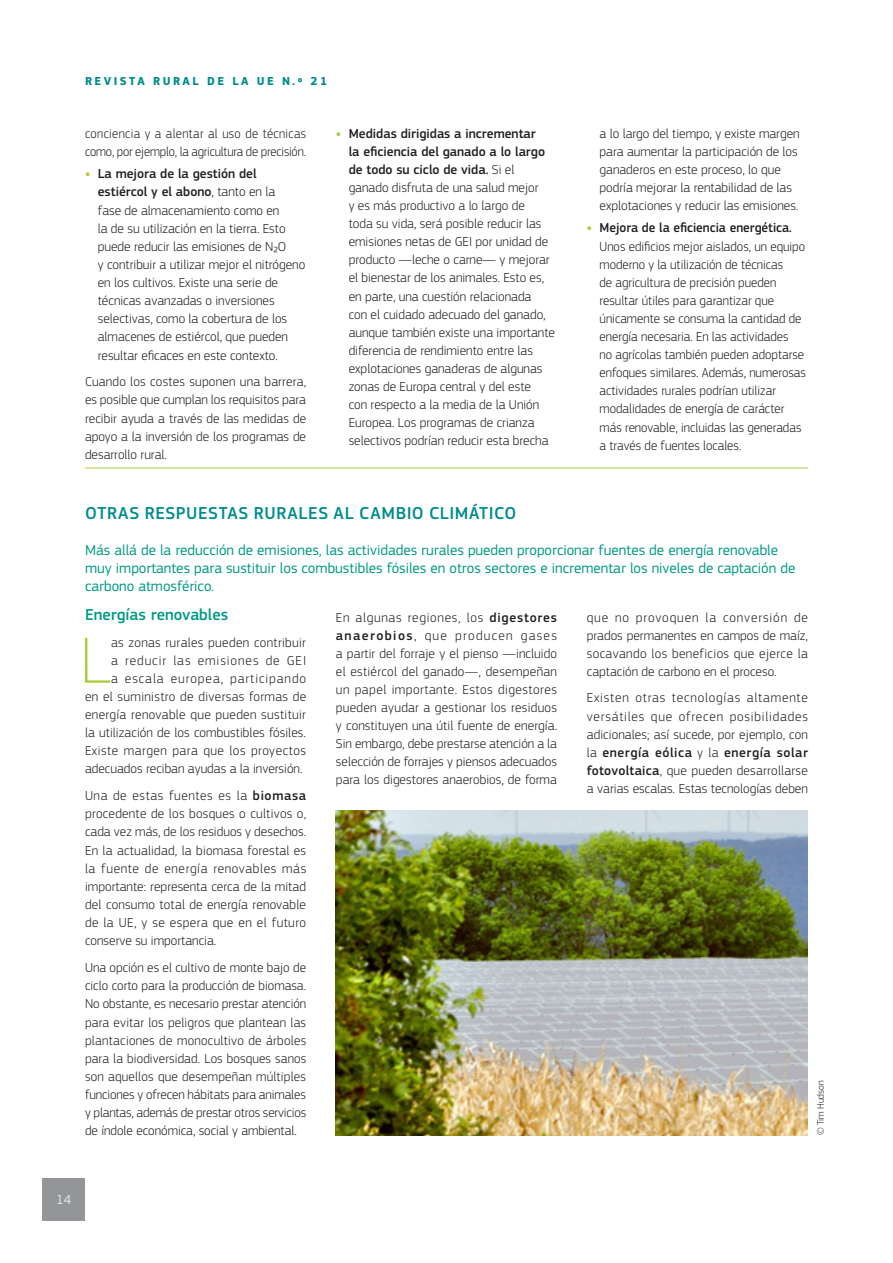
<style>
.page{position:relative;width:893px;height:1263px;background:#fff}
.page>*{position:absolute;margin:0;border:0;box-sizing:border-box;transform-origin:0 0}
._0_Body_Leterine{font:100 67.8px "EC Square Sans Pro";color:#a6ce39}
._2_Titre_2{font:500 18px "EC Square Sans Pro";letter-spacing:.035em;color:#008c8c}
._3_TItre_3{font:500 16.5px "EC Square Sans Pro";color:#009a85}
._2_Chapeau_SMALL{font:15px/18.1px "EC Square Sans Pro";color:#009a85}
._0_Body{font:300 13.5px/18.1px "EC Square Sans Pro";color:#231f20;text-align:justify}
._0_Body_Leterine-2{font:300 13.5px/18.1px "EC Square Sans Pro";letter-spacing:.025em;color:#231f20;text-align:right}
._0_Body-2{font:300 13.5px/18.1px "EC Square Sans Pro";color:#231f20;scale:.95 1}
.t1{font:300 13.5px "EC Square Sans Pro";color:#fff}
.t2{font:700 12px "EC Square Sans Pro";letter-spacing:.2em;color:#008c8c}
._8___photo{font:300 9.75px "EC Square Sans Pro";color:#231f20}
.s1{font-weight:700;color:#a6ce39}
.s2{font-weight:500}
</style>
<div class="page">
<hr style="left:85px;top:468px;width:723px;height:1px;background:#a6ce39">
<img style="left:336px;top:810px;width:472px;height:325px">
<div style="left:43px;top:1178px;width:42px;height:42px;background:#939598"></div>
<p class="t2" style="left:85px;top:74px;width:244px">REVISTA RURAL DE LA UE N.o 21</p>
<p class="_0_Body-2" style="left:85px;top:124px;width:234px">conciencia y a alentar al uso de técnicas como, por ejemplo, la agricultura de precisión.</p>
<p class="_0_Body" style="left:98px;top:165px;width:209px;text-align:left;text-indent:-13px"><span class="s1">•</span> <span class="s2">La mejora de la gestión del estiércol y el abono</span>, tanto en la<br>fase de almacenamiento como en<br>la de su utilización en la tierra. Esto puede reducir las emisiones de N₂O<br>y contribuir a utilizar mejor el nitrógeno en los cultivos. Existe una serie de técnicas avanzadas o inversiones selectivas, como la cobertura de los almacenes de estiércol, que pueden resultar eficaces en este contexto.</p>
<p class="_0_Body" style="left:85px;top:373px;width:223px">Cuando los costes suponen una barrera, es posible que cumplan los requisitos para recibir ayuda a través de las medidas de apoyo a la inversión de los programas de desarrollo rural.</p>
<p class="_0_Body" style="left:349px;top:124px;width:208px;text-align:left;text-indent:-13px"><span class="s1">•</span> <span class="s2">Medidas dirigidas a incrementar<br>la eficiencia del ganado a lo largo de todo su ciclo de vida.</span> Si el ganado disfruta de una salud mejor<br>y es más productivo a lo largo de<br>toda su vida, será posible reducir las emisiones netas de GEI por unidad de producto —leche o carne— y mejorar el bienestar de los animales. Esto es, en parte, una cuestión relacionada<br>con el cuidado adecuado del ganado, aunque también existe una importante diferencia de rendimiento entre las explotaciones ganaderas de algunas zonas de Europa central y del este<br>con respecto a la media de la Unión Europea. Los programas de crianza selectivos podrían reducir esta brecha</p>
<p class="_0_Body" style="left:600px;top:124px;width:202px;text-align:left">a lo largo del tiempo, y existe margen para aumentar la participación de los ganaderos en este proceso, lo que podría mejorar la rentabilidad de las explotaciones y reducir las emisiones.</p>
<p class="_0_Body" style="left:600px;top:219px;width:208px;text-align:left;text-indent:-13px"><span class="s1">•</span> <span class="s2">Mejora de la eficiencia energética.<br></span>Unos edificios mejor aislados, un equipo moderno y la utilización de técnicas<br>de agricultura de precisión pueden resultar útiles para garantizar que únicamente se consuma la cantidad de energía necesaria. En las actividades<br>no agrícolas también pueden adoptarse enfoques similares. Además, numerosas actividades rurales podrían utilizar modalidades de energía de carácter más renovable, incluidas las generadas a través de fuentes locales.</p>
<p class="_2_Titre_2" style="left:85px;top:503px;width:433px">OTRAS RESPUESTAS RURALES AL CAMBIO CLIMÁTICO</p>
<p class="_2_Chapeau_SMALL" style="left:85px;top:541px;width:712px">Más allá de la reducción de emisiones, las actividades rurales pueden proporcionar fuentes de energía renovable muy importantes para sustituir los combustibles fósiles en otros sectores e incrementar los niveles de captación de carbono atmosférico.</p>
<p class="_3_TItre_3" style="left:85px;top:605px;width:145px">Energías renovables</p>
<p class="_0_Body_Leterine" style="left:80px;top:621px;width:33px">L</p>
<p class="_0_Body" style="left:336px;top:608px;width:223px">En algunas regiones, los <span class="s2">digestores anaerobios</span>, que producen gases a partir del forraje y el pienso —incluido el estiércol del ganado—, desempeñan un papel importante. Estos digestores pueden ayudar a gestionar los residuos y constituyen una útil fuente de energía.<br>Sin embargo, debe prestarse atención a la selección de forrajes y piensos adecuados para los digestores anaerobios, de forma</p>
<p class="_0_Body" style="left:587px;top:608px;width:223px">que no provoquen la conversión de prados permanentes en campos de maíz, socavando los beneficios que ejerce la captación de carbono en el proceso.</p>
<p class="_0_Body_Leterine-2" style="left:85px;top:633px;width:223px">as zonas rurales pueden contribuir<br>a reducir las emisiones de GEI<br>a escala europea, participando<br>en el suministro de diversas formas de energía renovable que pueden sustituir la utilización de los combustibles fósiles.<br>Existe margen para que los proyectos adecuados reciban ayudas a la inversión.</p>
<p class="_0_Body" style="left:85px;top:786px;width:223px">Una de estas fuentes es la <span class="s2">biomasa </span>procedente de los bosques o cultivos o, cada vez más, de los residuos y desechos.<br>En la actualidad, la biomasa forestal es la fuente de energía renovables más importante: representa cerca de la mitad del consumo total de energía renovable de la UE, y se espera que en el futuro conserve su importancia.</p>
<p class="_0_Body" style="left:85px;top:958px;width:223px">Una opción es el cultivo de monte bajo de ciclo corto para la producción de biomasa.<br>No obstante, es necesario prestar atención para evitar los peligros que plantean las plantaciones de monocultivo de árboles para la biodiversidad. Los bosques sanos son aquellos que desempeñan múltiples funciones y ofrecen hábitats para animales y plantas, además de prestar otros servicios de índole económica, social y ambiental.</p>
<p class="_0_Body" style="left:587px;top:689px;width:223px">Existen otras tecnologías altamente versátiles que ofrecen posibilidades adicionales; así sucede, por ejemplo, con la <span class="s2">energía eólica</span> y la <span class="s2">energía solar fotovoltaica</span>, que pueden desarrollarse a varias escalas. Estas tecnologías deben</p>
<p class="_8___photo" style="left:815px;top:1135px;width:57px;rotate:-90deg">© Tim Hudson</p>
<p class="t1" style="left:56px;top:1192px;width:16px">14</p>
</div>
